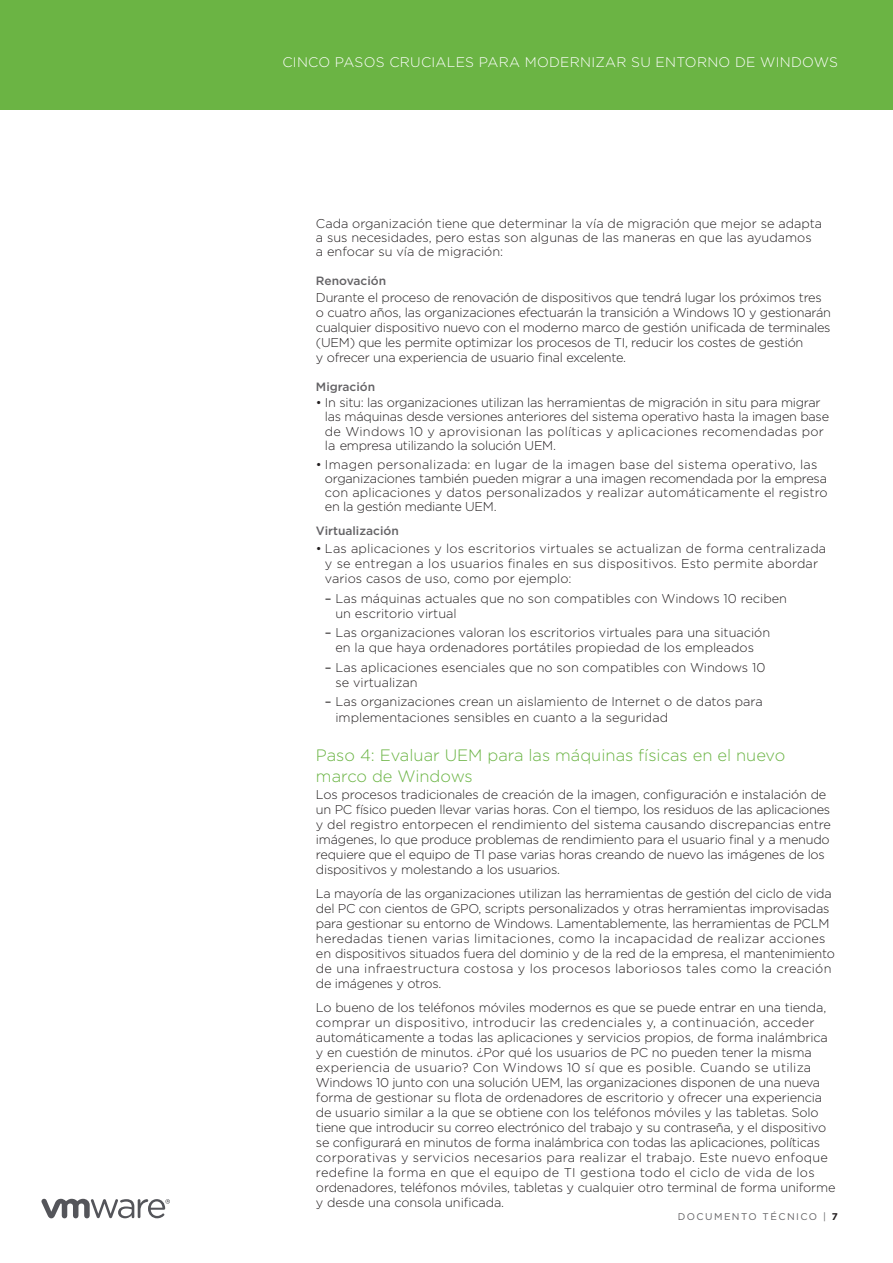
<style>
.page{position:relative;width:893px;height:1263px;background:#fff}
.page>*{position:absolute;margin:0;border:0;box-sizing:border-box;transform-origin:0 0}
._5a__SUBHEAD-1{font:300 16.5px/21px "Gotham";color:#6bb444}
.FOLIO-WHITE-TITLES{font:300 13.8px "Gotham";letter-spacing:.02em;color:#fff}
._3a__BODY_TEXT{font:300 12.75px/15px "Gotham";letter-spacing:-.01em;color:#231f20}
._3a__BODY_TEXT-2{font:300 12.75px/14.2px "Gotham";letter-spacing:.01em;color:#231f20}
._3a__BODY_TEXT-3{font:300 12.75px/15px "Gotham";letter-spacing:.015em;color:#231f20}
._5a__SUBHEAD-3-gray{font:500 12px "Gotham";color:#636265}
.FOLIO-BOTTOM-GRAY{font:9.75px "Gotham";letter-spacing:.15em;color:#636265}
.s1{font-weight:400}
.s2{font-weight:700;color:#231f20}
</style>
<div class="page">
<div style="left:0;top:0;width:893px;height:109px;background:#6bb444"></div>
<svg style="left:41px;top:1199px;width:129px;height:19px"></svg>
<p class="FOLIO-WHITE-TITLES" style="left:282px;top:53px;width:557px">CINCO PASOS CRUCIALES PARA MODERNIZAR SU ENTORNO DE WINDOWS</p>
<p class="_3a__BODY_TEXT" style="left:316px;top:216px;width:508px;line-height:14.2px">Cada organización tiene que determinar la vía de migración que mejor se adapta a sus necesidades, pero estas son algunas de las maneras en que las ayudamos a enfocar su vía de migración:</p>
<p class="_5a__SUBHEAD-3-gray" style="left:316px;top:273px;width:72px">Renovación</p>
<p class="_3a__BODY_TEXT" style="left:316px;top:290px;width:516px">Durante el proceso de renovación de dispositivos que tendrá lugar los próximos tres o cuatro años, las organizaciones efectuarán la transición a Windows 10 y gestionarán cualquier dispositivo nuevo con el moderno marco de gestión unificada de terminales (UEM) que les permite optimizar los procesos de TI, reducir los costes de gestión<br>y ofrecer una experiencia de usuario final excelente.</p>
<p class="_5a__SUBHEAD-3-gray" style="left:316px;top:379px;width:61px">Migración</p>
<p class="_3a__BODY_TEXT" style="left:325px;top:395px;width:506px;line-height:14.2px;text-indent:-9px">• In situ: las organizaciones utilizan las herramientas de migración in situ para migrar las máquinas desde versiones anteriores del sistema operativo hasta la imagen base de Windows 10 y aprovisionan las políticas y aplicaciones recomendadas por la empresa utilizando la solución UEM.</p>
<p class="_3a__BODY_TEXT-2" style="left:325px;top:457px;width:504px;text-indent:-9px">• Imagen personalizada: en lugar de la imagen base del sistema operativo, las organizaciones también pueden migrar a una imagen recomendada por la empresa con aplicaciones y datos personalizados y realizar automáticamente el registro en la gestión mediante UEM.</p>
<p class="_5a__SUBHEAD-3-gray" style="left:316px;top:523px;width:84px">Virtualización</p>
<p class="_3a__BODY_TEXT-3" style="left:325px;top:540px;width:503px;text-indent:-9px">• Las aplicaciones y los escritorios virtuales se actualizan de forma centralizada y se entregan a los usuarios finales en sus dispositivos. Esto permite abordar varios casos de uso, como por ejemplo:</p>
<p class="_3a__BODY_TEXT" style="left:335px;top:591px;width:453px;text-indent:-10px"><span class="s1">–</span> Las máquinas actuales que no son compatibles con Windows 10 reciben un escritorio virtual</p>
<p class="_3a__BODY_TEXT" style="left:325px;top:625px;width:447px;text-align:center"><span class="s1">–</span> Las organizaciones valoran los escritorios virtuales para una situación en la que haya ordenadores portátiles propiedad de los empleados</p>
<p class="_3a__BODY_TEXT" style="left:335px;top:659px;width:431px;text-indent:-10px"><span class="s1">–</span> Las aplicaciones esenciales que no son compatibles con Windows 10 se virtualizan</p>
<p class="_3a__BODY_TEXT" style="left:335px;top:693px;width:429px;line-height:16.2px;text-indent:-10px"><span class="s1">–</span> Las organizaciones crean un aislamiento de Internet o de datos para implementaciones sensibles en cuanto a la seguridad</p>
<p class="_5a__SUBHEAD-1" style="left:316px;top:744px;width:471px">Paso 4: Evaluar UEM para las máquinas físicas en el nuevo marco de Windows</p>
<p class="_3a__BODY_TEXT" style="left:316px;top:787px;width:517px">Los procesos tradicionales de creación de la imagen, configuración e instalación de un PC físico pueden llevar varias horas. Con el tiempo, los residuos de las aplicaciones y del registro entorpecen el rendimiento del sistema causando discrepancias entre imágenes, lo que produce problemas de rendimiento para el usuario final y a menudo requiere que el equipo de TI pase varias horas creando de nuevo las imágenes de los dispositivos y molestando a los usuarios.</p>
<p class="_3a__BODY_TEXT" style="left:316px;top:886px;width:520px">La mayoría de las organizaciones utilizan las herramientas de gestión del ciclo de vida del PC con cientos de GPO, scripts personalizados y otras herramientas improvisadas para gestionar su entorno de Windows. Lamentablemente, las herramientas de PCLM heredadas tienen varias limitaciones, como la incapacidad de realizar acciones en dispositivos situados fuera del dominio y de la red de la empresa, el mantenimiento de una infraestructura costosa y los procesos laboriosos tales como la creación de imágenes y otros.</p>
<p class="_3a__BODY_TEXT" style="left:316px;top:1000px;width:521px">Lo bueno de los teléfonos móviles modernos es que se puede entrar en una tienda, comprar un dispositivo, introducir las credenciales y, a continuación, acceder automáticamente a todas las aplicaciones y servicios propios, de forma inalámbrica y en cuestión de minutos. ¿Por qué los usuarios de PC no pueden tener la misma experiencia de usuario? Con Windows 10 sí que es posible. Cuando se utiliza Windows 10 junto con una solución UEM, las organizaciones disponen de una nueva forma de gestionar su flota de ordenadores de escritorio y ofrecer una experiencia de usuario similar a la que se obtiene con los teléfonos móviles y las tabletas. Solo tiene que introducir su correo electrónico del trabajo y su contraseña, y el dispositivo se configurará en minutos de forma inalámbrica con todas las aplicaciones, políticas corporativas y servicios necesarios para realizar el trabajo. Este nuevo enfoque redefine la forma en que el equipo de TI gestiona todo el ciclo de vida de los ordenadores, teléfonos móviles, tabletas y cualquier otro terminal de forma uniforme y desde una consola unificada.</p>
<p class="FOLIO-BOTTOM-GRAY" style="left:678px;top:1210px;width:162px">DOCUMENTO TÉCNICO | <span class="s2">7</span></p>
</div>
